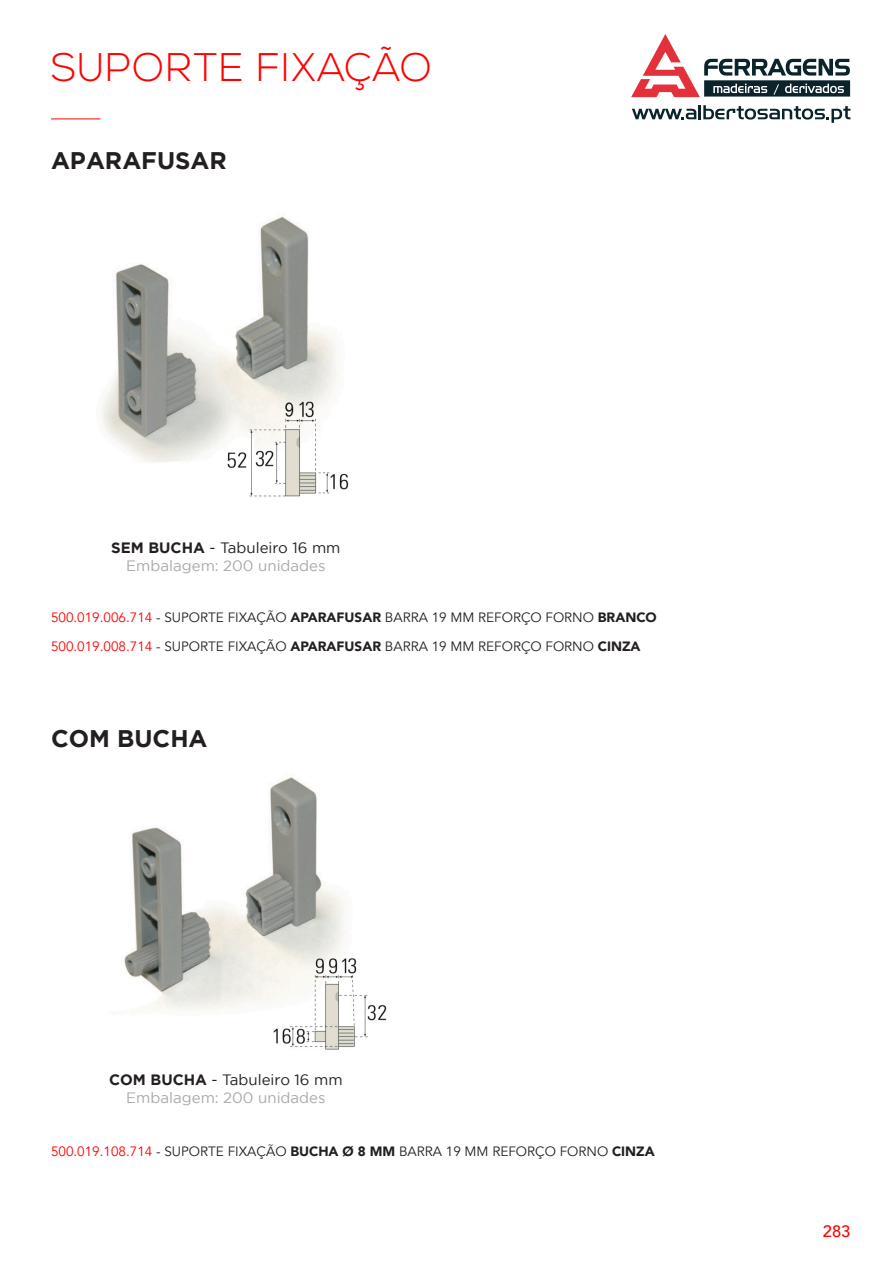
<style>
.page{position:relative;width:893px;height:1263px;background:#fff}
.page>*{position:absolute;margin:0;border:0;box-sizing:border-box;transform-origin:0 0}
.t1{font:300 39.9px "Nexa";letter-spacing:.025em;color:#f00}
.t2{font:700 24px "Gotham";color:#231f20}
.t3{font:500 16.5px "Avenir";color:#f00}
.t4{font:15px "Gotham";color:#231f20}
.t5{font:15px "Gotham";color:#a8a9ad}
.t6{font:13.5px "Avenir";color:#231f20}
.s1{font-weight:700}
.s2{color:#f00}
.s3{font-weight:900}
</style>
<div class="page">
<svg style="left:632px;top:109px;width:64px;height:10px"></svg>
<hr style="left:698px;top:105px;width:3px;height:14px;background:#0b242b">
<svg style="left:703px;top:105px;width:147px;height:18px"></svg>
<svg style="left:631px;top:34px;width:219px;height:63px"></svg>
<hr style="left:51px;top:119px;width:49px;height:1px;background:#f00">
<img style="left:124px;top:777px;width:263px;height:273px">
<img style="left:101px;top:216px;width:248px;height:281px">
<p class="t1" style="left:51px;top:44px;width:383px">SUPORTE FIXAÇÃO</p>
<p class="t2" style="left:51px;top:147px;width:177px">APARAFUSAR</p>
<p class="t4" style="left:111px;top:540px;width:231px"><span class="s1">SEM BUCHA</span> - Tabuleiro 16 mm</p>
<p class="t5" style="left:126px;top:558px;width:201px">Embalagem: 200 unidades</p>
<p class="t6" style="left:51px;top:610px;width:607px"><span class="s2">500.019.006.714</span> - SUPORTE FIXAÇÃO <span class="s3">APARAFUSAR</span> BARRA 19 MM REFORÇO FORNO <span class="s3">BRANCO</span></p>
<p class="t6" style="left:51px;top:638px;width:591px"><span class="s2">500.019.008.714</span> - SUPORTE FIXAÇÃO <span class="s3">APARAFUSAR</span> BARRA 19 MM REFORÇO FORNO <span class="s3">CINZA</span></p>
<p class="t2" style="left:51px;top:724px;width:158px">COM BUCHA</p>
<p class="t4" style="left:109px;top:1071px;width:235px"><span class="s1">COM BUCHA</span> - Tabuleiro 16 mm</p>
<p class="t5" style="left:126px;top:1089px;width:201px">Embalagem: 200 unidades</p>
<p class="t6" style="left:51px;top:1143px;width:605px"><span class="s2">500.019.108.714</span> - SUPORTE FIXAÇÃO <span class="s3">BUCHA Ø 8 MM</span> BARRA 19 MM REFORÇO FORNO <span class="s3">CINZA</span></p>
<p class="t3" style="left:823px;top:1217px;width:29px">283</p>
</div>
